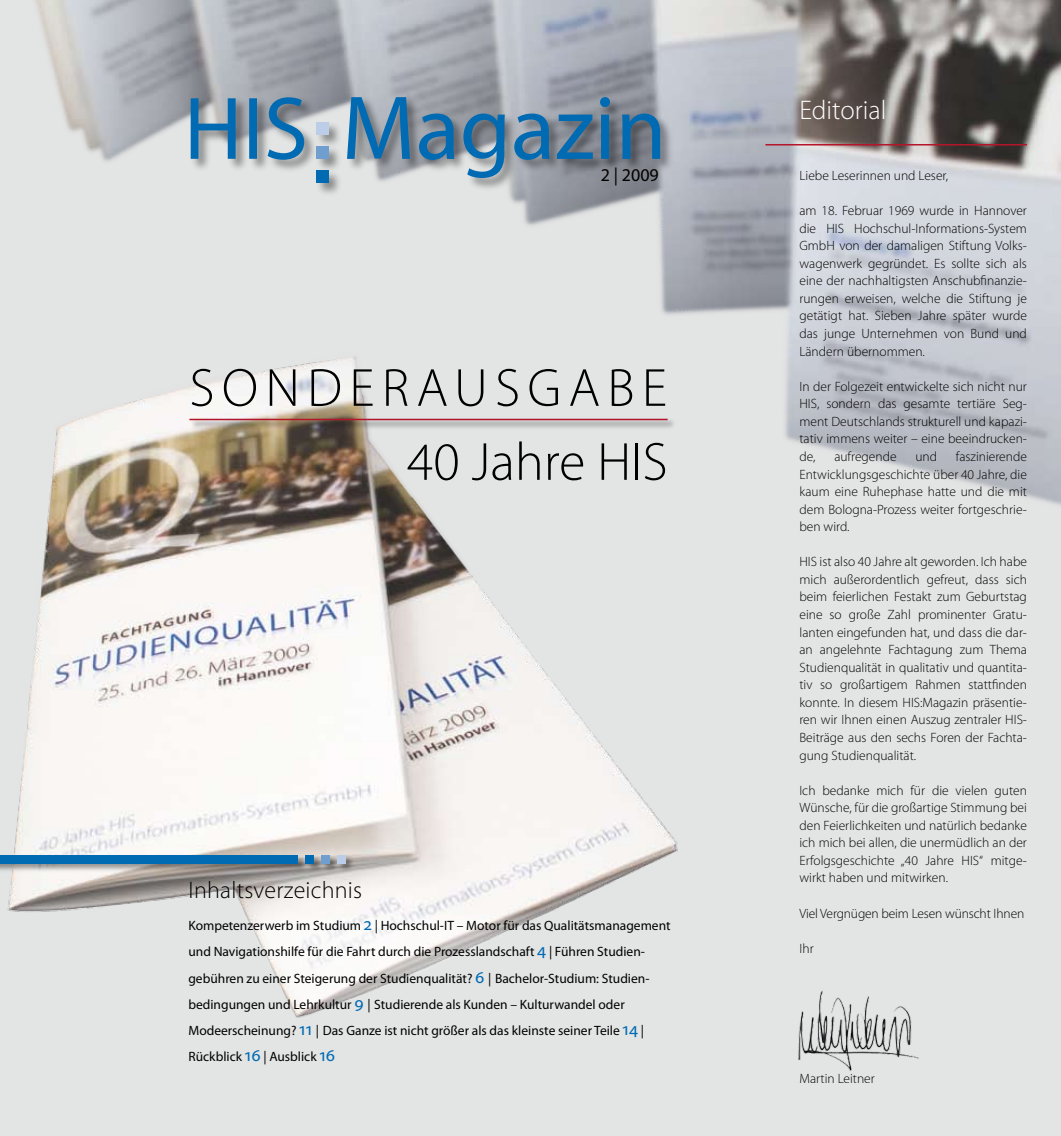
<style>
.page{position:relative;width:1061px;height:1136px;background:#fff}
.page>*{position:absolute;margin:0;border:0;box-sizing:border-box;transform-origin:0 0}
.t1{font:91.5px "Myriad Pro";color:#006ab2}
.t2{font:300 54px/73.9px "Myriad Pro";letter-spacing:.135em;color:#000;text-align:right}
.t3{font:300 27px "Myriad Pro";color:#fff}
.t4{font:300 24px "Myriad Pro";letter-spacing:.01em;color:#000}
.t5{font:18px "Myriad Pro";color:#000}
.t6{font:300 13.5px/17.5px "Myriad Pro";color:#000;text-align:justify}
.t7{font:13.5px/26.2px "Myriad Pro";color:#000}
.s1{font-size:18px;color:#006ab2}
</style>
<div class="page">
<div style="left:0;top:0;width:1061px;height:1135px;background:#e3e4e4"></div>
<img style="left:7px;top:0;width:1054px;height:912px">
<div style="left:345px;top:96px;width:330px;height:97px;background:#000;opacity:.4"></div>
<div style="left:189px;top:96px;width:154px;height:101px;background:#000;opacity:.4"></div>
<div style="left:316px;top:122px;width:13px;height:13px;background:#bccee7"></div>
<div style="left:316px;top:146px;width:13px;height:13px;background:#6f9ecf"></div>
<div style="left:316px;top:170px;width:13px;height:13px;background:#006ab2"></div>
<svg style="left:191px;top:97px;width:113px;height:63px"></svg>
<hr style="left:765px;top:144px;width:262px;height:1px;background:#b5152b">
<img style="left:798px;top:991px;width:121px;height:80px">
<svg style="left:242px;top:910px;width:315px;height:108px"></svg>
<div style="left:0;top:853px;width:355px;height:20px;background:#000;opacity:.4"></div>
<div style="left:337px;top:855px;width:8px;height:8px;background:#bccee7"></div>
<div style="left:321px;top:855px;width:9px;height:8px;background:#6f9ecf"></div>
<div style="left:305px;top:855px;width:9px;height:8px;background:#006ab2"></div>
<div style="left:0;top:855px;width:298px;height:8px;background:#006ab2"></div>
<div style="left:189px;top:418px;width:488px;height:12px;background:#000;opacity:.7"></div>
<hr style="left:189px;top:418px;width:479px;height:2px;background:#b5152b">
<h1 class="t1" style="left:342px;top:72px;width:326px">Magazin</h1>
<h3 class="t3" style="left:799px;top:93px;width:89px">Editorial</h3>
<h3 class="t5" style="left:601px;top:164px;width:60px">2 | 2009</h3>
<p class="t6" style="left:799px;top:166px;width:150px">Liebe Leserinnen und Leser,</p>
<p class="t6" style="left:799px;top:202px;width:229px">am 18. Februar 1969 wurde in Hannover die HIS Hochschul-Informations-System GmbH von der damaligen Stiftung Volks&shy;wagenwerk gegründet. Es sollte sich als eine der nachhaltigsten Anschubfinanzie&shy;rungen erweisen, welche die Stiftung je getätigt hat. Sieben Jahre später wurde das junge Unternehmen von Bund und Ländern übernommen.</p>
<p class="t6" style="left:799px;top:377px;width:229px">In der Folgezeit entwickelte sich nicht nur HIS, sondern das gesamte tertiäre Seg&shy;ment Deutschlands strukturell und kapazi&shy;tativ immens weiter – eine beeindrucken&shy;de,</p>
<h2 class="t2" style="left:189px;top:350px;width:480px">SONDERAUSGABE<br>40 Jahre HIS</h2>
<p class="t6" style="left:799px;top:447px;width:229px;text-indent:156px">faszinierende Entwicklungsgeschichte über 40 Jahre, die kaum eine Ruhephase hatte und die mit dem Bologna-Prozess weiter fortgeschrie&shy;ben wird.</p>
<p class="t6" style="left:799px;top:553px;width:229px">HIS ist also 40 Jahre alt geworden. Ich habe mich außerordentlich gefreut, dass sich beim feierlichen Festakt zum Geburtstag eine so große Zahl prominenter Gratu&shy;lanten eingefunden hat, und dass die dar&shy;an angelehnte Fachtagung zum Thema Studienqualität in qualitativ und quantita&shy;tiv so großartigem Rahmen stattfinden konnte. In diesem HIS:Magazin präsentie&shy;ren wir Ihnen einen Auszug zentraler HIS-Beiträge aus den sechs Foren der Fachta&shy;gung Studienqualität.</p>
<p class="t6" style="left:799px;top:781px;width:229px">Ich bedanke mich für die vielen guten Wünsche, für die großartige Stimmung bei den Feierlichkeiten und natürlich bedanke ich mich bei allen, die unermüdlich an der Erfolgsgeschichte „40 Jahre HIS“ mitge&shy;wirkt haben und mitwirken.</p>
<p class="t6" style="left:799px;top:904px;width:226px">Viel Vergnügen beim Lesen wünscht Ihnen</p>
<p class="t6" style="left:799px;top:939px;width:16px">Ihr</p>
<p class="t6" style="left:834px;top:447px;width:64px">aufregende</p>
<p class="t6" style="left:915px;top:447px;width:23px">und</p>
<h3 class="t4" style="left:188px;top:875px;width:175px">Inhaltsverzeichnis</h3>
<p class="t7" style="left:188px;top:911px;width:484px">Kompetenzerwerb im Studium <span class="s1">2</span> | Hochschul-IT – Motor für das Qualitätsmanagement und Navigationshilfe für die Fahrt durch die Prozesslandschaft <span class="s1">4</span> | Führen Studien&shy;gebühren zu einer Steigerung der Studienqualität? <span class="s1">6</span> | Bachelor-Studium: Studien&shy;bedingungen und Lehrkultur <span class="s1">9</span> | Studierende als Kunden – Kulturwandel oder Modeerscheinung? <span class="s1">11</span> | Das Ganze ist nicht größer als das kleinste seiner Teile <span class="s1">14</span> | Rückblick <span class="s1">16</span> | Ausblick <span class="s1">16</span></p>
<p class="t6" style="left:799px;top:1068px;width:77px">Martin Leitner</p>
</div>
